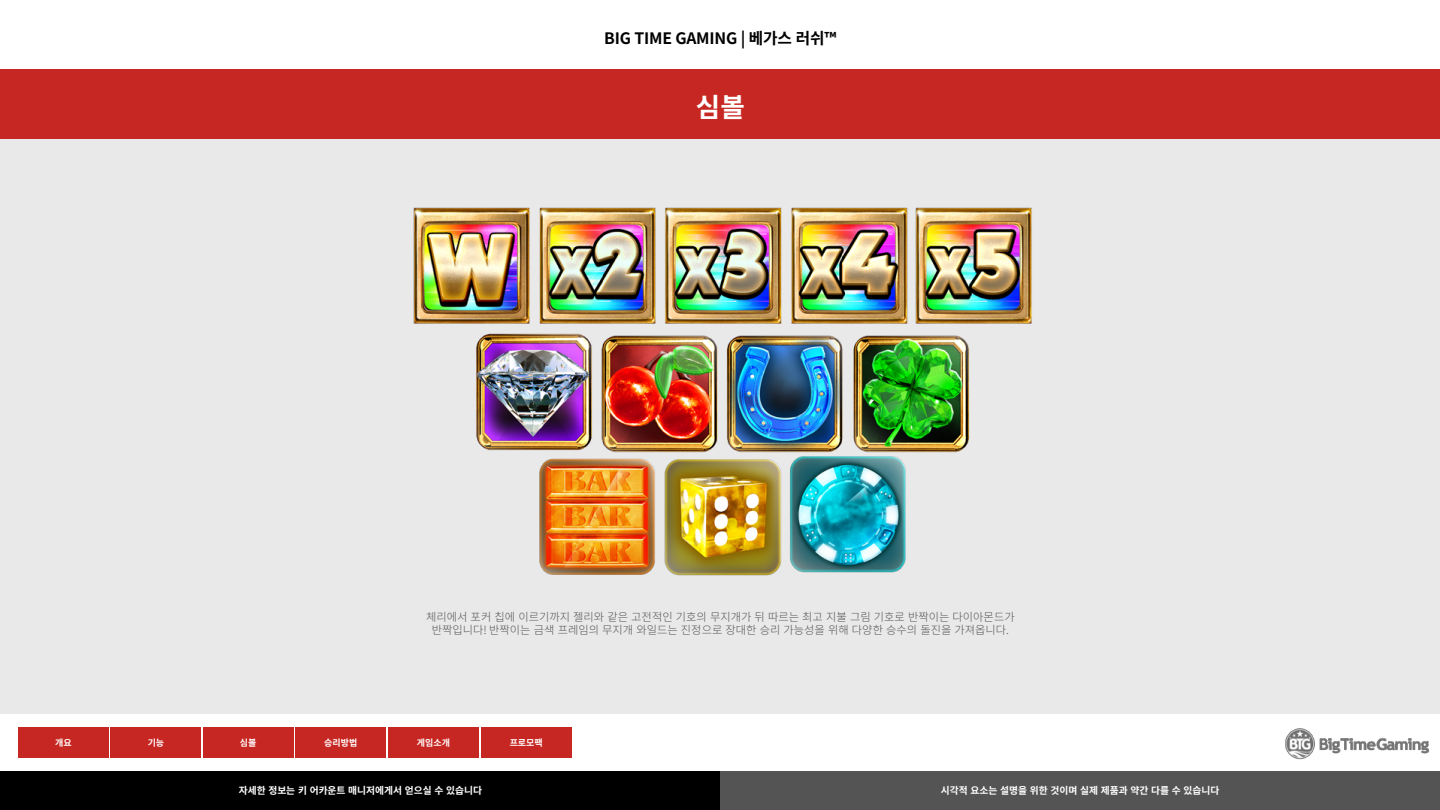
<style>
.page{position:relative;width:1440px;height:810px;background:#fff}
.page>*{position:absolute;margin:0;border:0;box-sizing:border-box;transform-origin:0 0}
.t1{font:700 26.55px "Noto Sans CJ Ktc";color:#fff}
.t2{font:700 15.75px "Noto Sans CJ Ktc";letter-spacing:-.01em;color:#000}
.t3{font:300 11.25px/13.5px "Noto Sans CJ Ktc";color:#545454;text-align:center}
.t4{font:700 9.75px "Noto Sans CJ Ktc";color:#fff}
.t5{font:700 9px "Noto Sans CJ Ktc";color:#fff}
</style>
<div class="page">
<div style="left:0;top:69px;width:1440px;height:645px;background:#e8e8e8"></div>
<div style="left:0;top:69px;width:1440px;height:69px;background:#c72722"></div>
<img style="left:1285px;top:728px;width:145px;height:32px">
<div style="left:18px;top:728px;width:91px;height:30px;background:#c72722"></div>
<div style="left:111px;top:728px;width:90px;height:30px;background:#c72722"></div>
<div style="left:203px;top:728px;width:90px;height:30px;background:#c72722"></div>
<div style="left:296px;top:728px;width:90px;height:30px;background:#c72722"></div>
<div style="left:388px;top:728px;width:91px;height:30px;background:#c72722"></div>
<div style="left:481px;top:728px;width:90px;height:30px;background:#c72722"></div>
<img style="left:413px;top:207px;width:619px;height:369px">
<div style="left:0;top:771px;width:720px;height:39px;background:#000"></div>
<div style="left:720px;top:771px;width:720px;height:39px;background:#545454"></div>
<h2 class="t2" style="left:604px;top:29px;width:234px">BIG TIME GAMING | 베가스 러쉬™</h2>
<h1 class="t1" style="left:696px;top:92px;width:51px">심볼</h1>
<p class="t3" style="left:426px;top:610px;width:590px">체리에서 포커 칩에 이르기까지 젤리와 같은 고전적인 기호의 무지개가 뒤 따르는 최고 지불 그림 기호로 반짝이는 다이아몬드가 반짝입니다! 반짝이는 금색 프레임의 무지개 와일드는 진정으로 장대한 승리 가능성을 위해 다양한 승수의 돌진을 가져옵니다.</p>
<p class="t5" style="left:55px;top:738px;width:18px">개요</p>
<p class="t5" style="left:148px;top:738px;width:18px">기능</p>
<p class="t5" style="left:240px;top:738px;width:18px">심볼</p>
<p class="t5" style="left:324px;top:738px;width:35px">승리방법</p>
<p class="t5" style="left:417px;top:738px;width:35px">게임소개</p>
<p class="t5" style="left:510px;top:738px;width:35px">프로모팩</p>
<p class="t4" style="left:239px;top:785px;width:245px">자세한 정보는 키 어카운트 매니저에게서 얻으실 수 있습니다</p>
<p class="t4" style="left:941px;top:785px;width:280px">시각적 요소는 설명을 위한 것이며 실제 제품과 약간 다를 수 있습니다</p>
</div>
